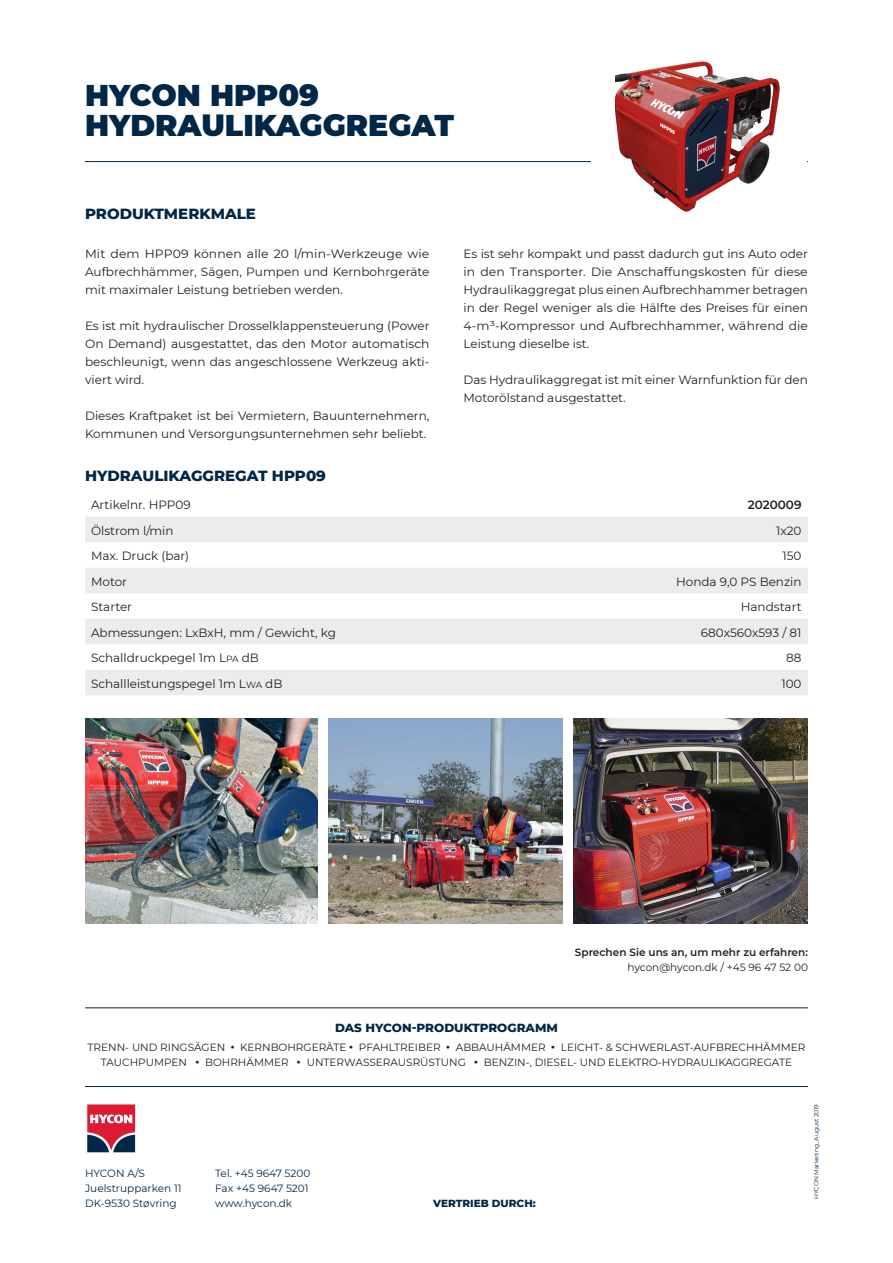
<style>
.page{position:relative;width:893px;height:1263px;background:#fff}
.page>*{position:absolute;margin:0;border:0;box-sizing:border-box;transform-origin:0 0}
.HYCON_Header{font:900 30px "Montserrat";color:#002747}
.t1{font:800 15px "Montserrat";color:#002747}
.HYCON_Body{font:12px/18px "Montserrat";color:#231f20;text-align:justify}
.HYCON_Infotext{font:800 12px "Montserrat";color:#002747}
.HYCON_Body-2{font:600 12px "Montserrat";color:#231f20}
.HYCON_Infotext-2{font:10.5px "Montserrat";color:#231f20}
.t2{font:10.5px "Montserrat";color:#002747}
.HYCON_Infotext-3{font:600 10.5px "Montserrat";color:#231f20}
.t3{font:800 10.5px "Montserrat";color:#002747}
.t4{font:6px "Montserrat";color:#002747}
.s1{font-size:9px}
.s2{font-weight:900}
</style>
<div class="page">
<hr style="left:85px;top:161px;width:723px;height:1px;background:#002747">
<div style="left:85px;top:517px;width:723px;height:25px;background:#ececee"></div>
<svg style="left:85px;top:568px;width:723px;height:127px;fill:#ececee"></svg>
<hr style="left:85px;top:1007px;width:723px;height:1px;background:#002747">
<hr style="left:85px;top:1086px;width:723px;height:1px;background:#002747">
<img style="left:328px;top:719px;width:234px;height:205px">
<img style="left:573px;top:719px;width:235px;height:205px">
<img style="left:85px;top:719px;width:233px;height:205px">
<div style="left:591px;top:116px;width:216px;height:87px;background:#fff"></div>
<img style="left:615px;top:61px;width:165px;height:151px">
<svg style="left:87px;top:1104px;width:49px;height:49px;background:#ae4d61"></svg>
<p class="HYCON_Header" style="left:85px;top:73px;width:235px">HYCON HPP09</p>
<p class="HYCON_Header" style="left:85px;top:103px;width:371px">HYDRAULIKAGGREGAT</p>
<p class="t1" style="left:85px;top:202px;width:172px">PRODUKTMERKMALE</p>
<p class="HYCON_Body" style="left:85px;top:245px;width:346px">Mit dem HPP09 können alle 20 l/min-Werkzeuge wie Aufbrechhämmer, Sägen, Pumpen und Kernbohrgeräte mit maximaler Leistung betrieben werden.</p>
<p class="HYCON_Body" style="left:85px;top:317px;width:346px">Es ist mit hydraulischer Drosselklappensteuerung (Power On Demand) ausgestattet, das den Motor automatisch beschleunigt, wenn das angeschlossene Werkzeug akti&shy;viert wird.</p>
<p class="HYCON_Body" style="left:85px;top:407px;width:346px">Dieses Kraftpaket ist bei Vermietern, Bauunternehmern,<br>Kommunen und Versorgungsunternehmen sehr beliebt.</p>
<p class="HYCON_Body" style="left:463px;top:245px;width:346px">Es ist sehr kompakt und passt dadurch gut ins Auto oder in den Transporter. Die Anschaffungskosten für diese Hydraulikaggregat plus einen Aufbrechhammer betragen in der Regel weniger als die Hälfte des Preises für einen 4-m³-Kompressor und Aufbrechhammer, während die Leistung dieselbe ist.</p>
<p class="HYCON_Body" style="left:463px;top:371px;width:346px">Das Hydraulikaggregat ist mit einer Warnfunktion für den<br>Motorölstand ausgestattet.</p>
<p class="t1" style="left:85px;top:465px;width:242px">HYDRAULIKAGGREGAT HPP09</p>
<p class="HYCON_Body" style="left:91px;top:495px;width:101px">Artikelnr. HPP09</p>
<p class="HYCON_Body-2" style="left:748px;top:496px;width:55px">2020009</p>
<p class="HYCON_Body" style="left:91px;top:521px;width:84px">Ölstrom l/min</p>
<p class="HYCON_Body" style="left:776px;top:521px;width:27px">1x20</p>
<p class="HYCON_Body" style="left:91px;top:546px;width:100px">Max. Druck (bar)</p>
<p class="HYCON_Body" style="left:782px;top:546px;width:21px">150</p>
<p class="HYCON_Body" style="left:91px;top:572px;width:37px">Motor</p>
<p class="HYCON_Body" style="left:676px;top:572px;width:127px">Honda 9,0 PS Benzin</p>
<p class="HYCON_Body" style="left:91px;top:597px;width:43px">Starter</p>
<p class="HYCON_Body" style="left:741px;top:597px;width:62px">Handstart</p>
<p class="HYCON_Body" style="left:91px;top:623px;width:246px">Abmessungen: LxBxH, mm / Gewicht, kg</p>
<p class="HYCON_Body" style="left:701px;top:623px;width:102px">680x560x593 / 81</p>
<p class="HYCON_Body" style="left:91px;top:648px;width:169px">Schalldruckpegel 1m L<span class="s1">PA</span> dB</p>
<p class="HYCON_Body" style="left:786px;top:648px;width:17px">88</p>
<p class="HYCON_Body" style="left:91px;top:674px;width:193px">Schallleistungspegel 1m L<span class="s1">WA</span> dB</p>
<p class="HYCON_Body" style="left:781px;top:674px;width:22px">100</p>
<p class="HYCON_Infotext-3" style="left:575px;top:945px;width:235px">Sprechen Sie uns an, um mehr zu erfahren:</p>
<p class="HYCON_Infotext-2" style="left:627px;top:960px;width:182px">hycon@hycon.dk / +45 96 47 52 00</p>
<p class="HYCON_Infotext" style="left:335px;top:1019px;width:224px">DAS HYCON-PRODUKTPROGRAMM</p>
<p class="HYCON_Infotext-2" style="left:88px;top:1040px;width:719px">TRENN- UND RINGSÄGEN <span class="s2">·</span> KERNBOHRGERÄTE <span class="s2">·</span> PFAHLTREIBER <span class="s2">·</span> ABBAUHÄMMER <span class="s2">·</span> LEICHT- &amp; SCHWERLAST-AUFBRECHHÄMMER</p>
<p class="HYCON_Infotext-2" style="left:101px;top:1055px;width:693px">TAUCHPUMPEN <span class="s2">·</span> BOHRHÄMMER <span class="s2">·</span> UNTERWASSERAUSRÜSTUNG <span class="s2">·</span> BENZIN-, DIESEL- UND ELEKTRO-HYDRAULIKAGGREGATE</p>
<p class="t2" style="left:85px;top:1166px;width:61px">HYCON A/S</p>
<p class="t2" style="left:85px;top:1181px;width:98px">Juelstrupparken 11</p>
<p class="t2" style="left:85px;top:1196px;width:93px">DK-9530 Støvring</p>
<p class="t2" style="left:215px;top:1166px;width:97px">Tel. +45 9647 5200</p>
<p class="t2" style="left:215px;top:1181px;width:95px">Fax +45 9647 5201</p>
<p class="t2" style="left:215px;top:1196px;width:78px">www.hycon.dk</p>
<p class="t3" style="left:433px;top:1195px;width:104px">VERTRIEB DURCH:</p>
<p class="t4" style="left:812px;top:1199px;width:97px;rotate:-90deg">HYCON Marketing_August 2019</p>
</div>
